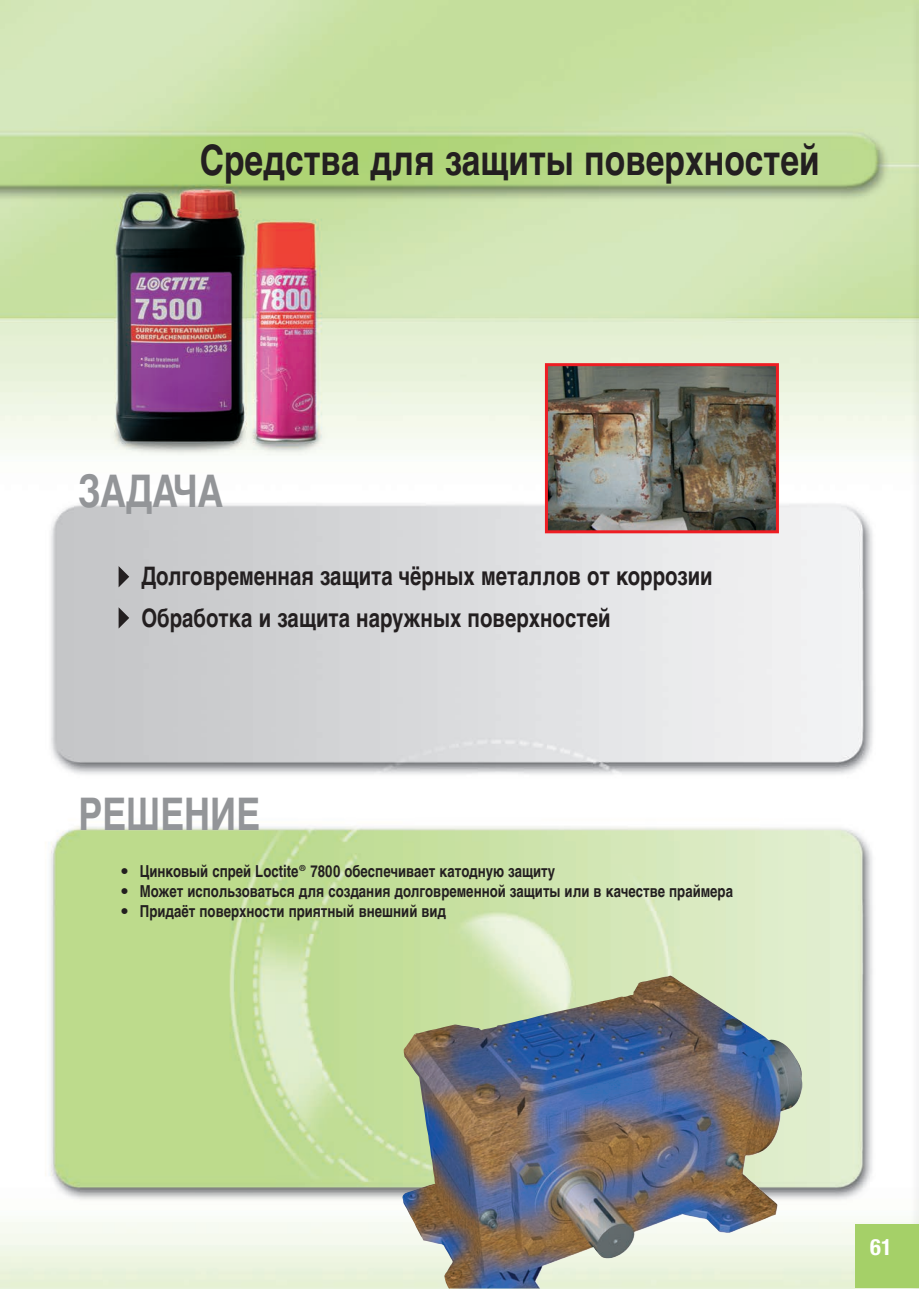
<style>
.page{position:relative;width:919px;height:1289px;background:#fff}
.page>*{position:absolute;margin:0;border:0;box-sizing:border-box;transform-origin:0 0}
.t1{font:700 45px "Helvetica Cyr";color:#939598;scale:.8 1}
.t2{font:700 42px "Helvetica Cyr";color:#231f20;scale:.8 1}
.t3{font:700 25.5px/42px "Helvetica Cyr";color:#231f20;scale:.8 1}
.t4{font:700 condensed 22.5px "Helvetica Neue";color:#fff}
.t5{font:700 16.5px "Helvetica Cyr";color:#231f20}
</style>
<div class="page">
<img style="left:0;top:0;width:918px;height:1288px">
<div style="left:855px;top:1224px;width:63px;height:64px;background:#a5d068"></div>
<img style="left:549px;top:367px;width:225px;height:162px">
<div style="left:545px;top:363px;width:233px;height:170px;border:3px solid #ee1d23"></div>
<img style="left:402px;top:977px;width:400px;height:311px">
<svg style="left:119px;top:566px;width:10px;height:21px"></svg>
<svg style="left:119px;top:607px;width:10px;height:21px"></svg>
<h2 class="t2" style="left:200px;top:145px;width:776px">Средства для защиты поверхностей</h2>
<h1 class="t1" style="left:78px;top:474px;width:183px">ЗАДАЧА</h1>
<h3 class="t3" style="left:141px;top:558px;width:715px">Долговременная защита чёрных металлов от коррозии<br>Обработка и защита наружных поверхностей</h3>
<h1 class="t1" style="left:78px;top:797px;width:229px">РЕШЕНИЕ</h1>
<p class="t5" style="left:121px;top:865px;width:436px">• Цинковый спрей Loctite® 7800 обеспечивает катодную защиту</p>
<p class="t5" style="left:121px;top:884px;width:614px">• Может использоваться для создания долговременной защиты или в качестве праймера</p>
<p class="t5" style="left:121px;top:904px;width:327px">• Придаёт поверхности приятный внешний вид</p>
<h3 class="t4" style="left:870px;top:1238px;width:23px">61</h3>
</div>
